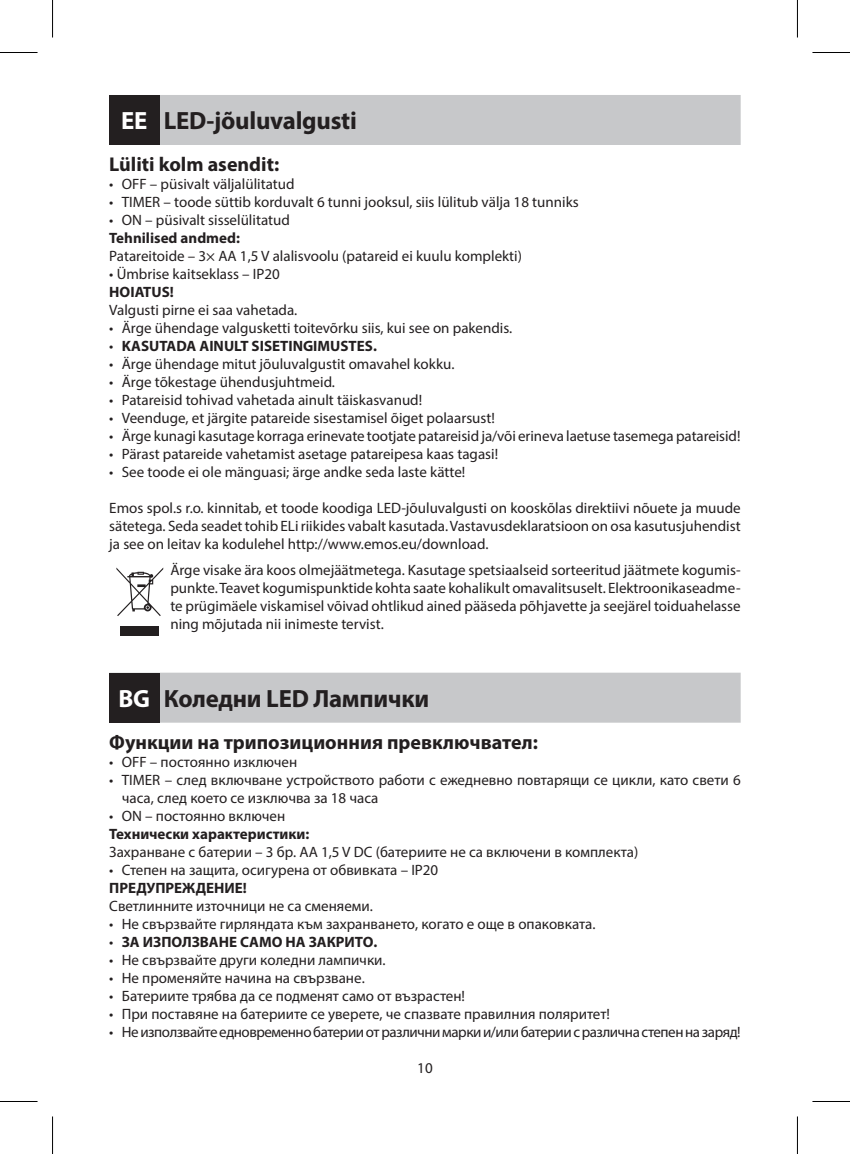
<style>
.page{position:relative;width:850px;height:1154px;background:#fff}
.page>*{position:absolute;margin:0;border:0;box-sizing:border-box;transform-origin:0 0}
.t1{font:700 25px "Myriad Pro";letter-spacing:-.01em;color:#231f20}
.t2{font:700 20px "Myriad Pro";color:#231f20}
.t3{font:15px/18px "Myriad Pro";color:#231f20;text-align:justify}
.t4{font:700 15px "Myriad Pro";color:#231f20}
.t5{font:15px "Myriad Pro";letter-spacing:-.03em;color:#231f20}
.s1{color:#fff}
.s2{font-weight:400}
</style>
<div class="page">
<div style="left:109px;top:95px;width:631px;height:50px;background:#c7c8ca"></div>
<div style="left:109px;top:673px;width:631px;height:50px;background:#c7c8ca"></div>
<div style="left:109px;top:95px;width:50px;height:50px;background:#231f20"></div>
<svg style="left:116px;top:567px;width:47px;height:49px"></svg>
<div style="left:120px;top:626px;width:39px;height:9px;background:#231f20"></div>
<div style="left:109px;top:673px;width:50px;height:50px;background:#231f20"></div>
<hr style="left:0;top:52px;width:38px;height:1px;background:#000">
<hr style="left:812px;top:52px;width:37px;height:1px;background:#000">
<hr style="left:0;top:1101px;width:38px;height:1px;background:#000">
<hr style="left:812px;top:1101px;width:37px;height:1px;background:#000">
<hr style="left:52px;top:0;width:1px;height:38px;background:#000">
<hr style="left:52px;top:1116px;width:1px;height:38px;background:#000">
<hr style="left:796px;top:0;width:1px;height:38px;background:#000">
<hr style="left:796px;top:1116px;width:1px;height:38px;background:#000">
<h1 class="t1" style="left:121px;top:105px;width:237px"><span class="s1">EE</span> LED-jõuluvalgusti</h1>
<h2 class="t2" style="left:109px;top:151px;width:171px">Lüliti kolm asendit:</h2>
<p class="t3" style="left:109px;top:175px;width:187px">• OFF – püsivalt väljalülitatud</p>
<p class="t3" style="left:109px;top:193px;width:470px">• TIMER – toode süttib korduvalt 6 tunni jooksul, siis lülitub välja 18 tunniks</p>
<p class="t3" style="left:109px;top:211px;width:182px">• ON – püsivalt sisselülitatud</p>
<p class="t4" style="left:109px;top:228px;width:132px">Tehnilised andmed:</p>
<p class="t3" style="left:109px;top:247px;width:414px">Patareitoide – 3× AA 1,5 V alalisvoolu (patareid ei kuulu komplekti)</p>
<p class="t3" style="left:109px;top:265px;width:172px">• Ümbrise kaitseklass – IP20</p>
<p class="t4" style="left:109px;top:282px;width:66px">HOIATUS!</p>
<p class="t3" style="left:109px;top:301px;width:189px">Valgusti pirne ei saa vahetada.</p>
<p class="t3" style="left:109px;top:319px;width:404px">• Ärge ühendage valgusketti toitevõrku siis, kui see on pakendis.</p>
<p class="t4" style="left:109px;top:336px;width:269px"><span class="s2">•</span> KASUTADA AINULT SISETINGIMUSTES.</p>
<p class="t3" style="left:109px;top:355px;width:346px">• Ärge ühendage mitut jõuluvalgustit omavahel kokku.</p>
<p class="t3" style="left:109px;top:373px;width:227px">• Ärge tõkestage ühendusjuhtmeid.</p>
<p class="t3" style="left:109px;top:391px;width:314px">• Patareisid tohivad vahetada ainult täiskasvanud!</p>
<p class="t3" style="left:109px;top:409px;width:387px">• Veenduge, et järgite patareide sisestamisel õiget polaarsust!</p>
<p class="t3" style="left:109px;top:427px;width:632px">• Ärge kunagi kasutage korraga erinevate tootjate patareisid ja/või erineva laetuse tasemega patareisid!</p>
<p class="t3" style="left:109px;top:445px;width:390px">• Pärast patareide vahetamist asetage patareipesa kaas tagasi!</p>
<p class="t3" style="left:109px;top:463px;width:357px">• See toode ei ole mänguasi; ärge andke seda laste kätte!</p>
<p class="t3" style="left:109px;top:499px;width:632px">Emos spol.s r.o. kinnitab, et toode koodiga LED-jõuluvalgusti on kooskõlas direktiivi nõuete ja muude sätetega. Seda seadet tohib ELi riikides vabalt kasutada. Vastavusdeklaratsioon on osa kasutusjuhendist ja see on leitav ka kodulehel http://www.emos.eu/download.</p>
<p class="t3" style="left:170px;top:560px;width:571px">Ärge visake ära koos olmejäätmetega. Kasutage spetsiaalseid sorteeritud jäätmete kogumis&shy;punkte. Teavet kogumispunktide kohta saate kohalikult omavalitsuselt. Elektroonikaseadme&shy;te prügimäele viskamisel võivad ohtlikud ained pääseda põhjavette ja seejärel toiduahelasse ning mõjutada nii inimeste tervist.</p>
<h1 class="t1" style="left:118px;top:682px;width:312px"><span class="s1">BG</span> Коледни LED Лампички</h1>
<h2 class="t2" style="left:109px;top:729px;width:430px">Функции на трипозиционния превключвател:</h2>
<p class="t3" style="left:109px;top:752px;width:189px">• OFF – постоянно изключен</p>
<p class="t3" style="left:122px;top:770px;width:620px;text-indent:-12px">• TIMER – след включване устройството работи с ежедневно повтарящи се цикли, като свети 6 часа, след което се изключва за 18 часа</p>
<p class="t3" style="left:109px;top:806px;width:177px">• ON – постоянно включен</p>
<p class="t4" style="left:109px;top:824px;width:201px">Технически характеристики:</p>
<p class="t3" style="left:109px;top:842px;width:530px">Захранване с батерии – 3 бр. AA 1,5 V DC (батериите не са включени в комплекта)</p>
<p class="t3" style="left:109px;top:860px;width:330px">• Степен на защита, осигурена от обвивката – IP20</p>
<p class="t4" style="left:109px;top:878px;width:139px">ПРЕДУПРЕЖДЕНИЕ!</p>
<p class="t3" style="left:109px;top:896px;width:265px">Светлинните източници не са сменяеми.</p>
<p class="t3" style="left:109px;top:914px;width:487px">• Не свързвайте гирляндата към захранването, когато е още в опаковката.</p>
<p class="t4" style="left:109px;top:932px;width:269px"><span class="s2">•</span> ЗА ИЗПОЛЗВАНЕ САМО НА ЗАКРИТО.</p>
<p class="t3" style="left:109px;top:950px;width:278px">• Не свързвайте други коледни лампички.</p>
<p class="t3" style="left:109px;top:968px;width:257px">• Не променяйте начина на свързване.</p>
<p class="t3" style="left:109px;top:986px;width:357px">• Батериите трябва да се подменят само от възрастен!</p>
<p class="t3" style="left:109px;top:1004px;width:502px">• При поставяне на батериите се уверете, че спазвате правилния поляритет!</p>
<p class="t5" style="left:109px;top:1022px;width:632px">• Не използвайте едновременно батерии от различни марки и/или батерии с различна степен на заряд!</p>
<p class="t3" style="left:417px;top:1059px;width:17px">10</p>
</div>
